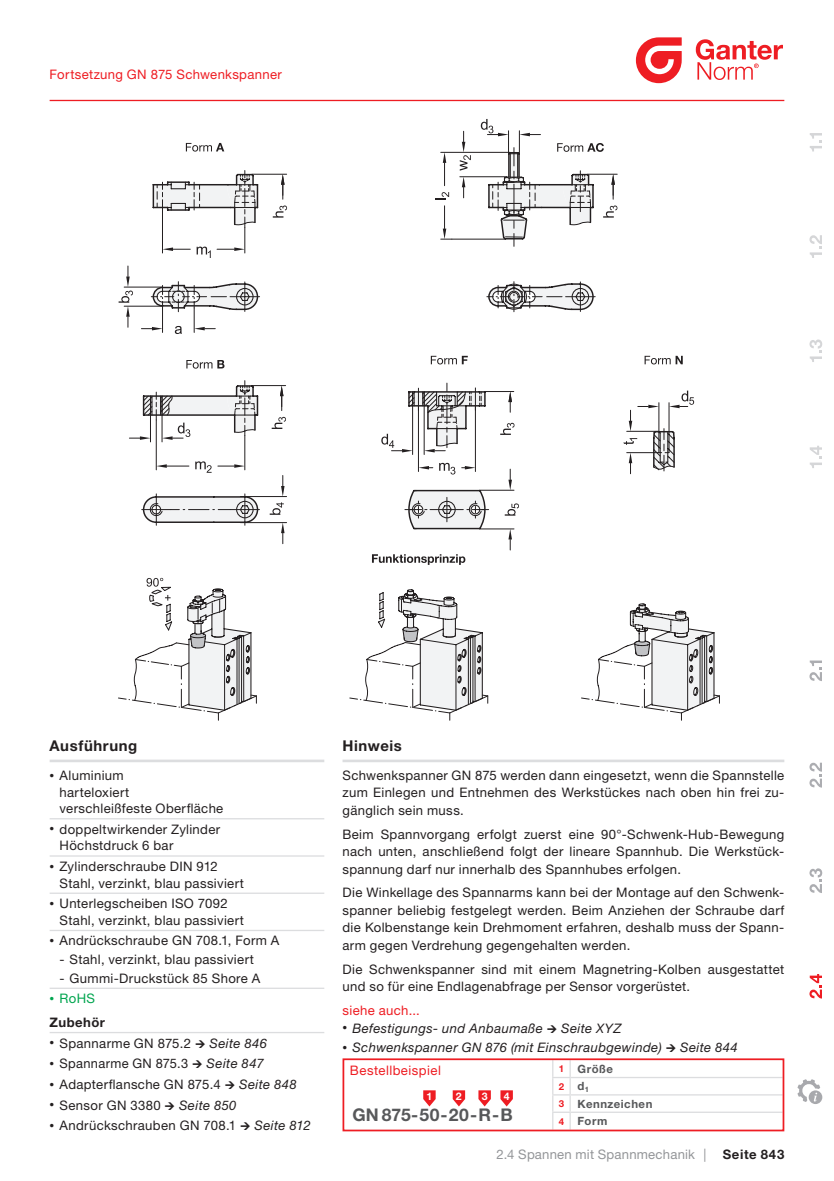
<style>
.page{position:relative;width:834px;height:1181px;background:#fff}
.page>*{position:absolute;margin:0;border:0;box-sizing:border-box;transform-origin:0 0}
.t1{font:700 17.5px "Helvetica Neue LTW1 G";letter-spacing:.015em;color:#57585a}
.t2{font:700 14.88px "Helvetica Neue LTW1 G";letter-spacing:.04em;color:#231f20}
.t3{font:13.12px/17.5px "Helvetica Neue LTW1 G";letter-spacing:.025em;color:#231f20}
.t4{font:italic 13.12px "Helvetica Neue LTW1 G";letter-spacing:.03em;color:#231f20}
.t5{font:13.12px "Helvetica Neue LTW1 G";letter-spacing:.025em;color:#ee1d23}
.t6{font:13.12px "Helvetica Neue LT Pro";letter-spacing:.015em;color:#939598}
.t7{font:700 13.12px "Helvetica Neue LTW1 G";letter-spacing:.035em;color:#231f20}
.t8{font:13.12px "Helvetica Neue LTW1 G";color:#00a54f}
.t9{font:700 11.38px/17.3px "Helvetica Neue LTW1 G";letter-spacing:.045em;color:#57585a}
.t10{font:700 10.5px "Helvetica Neue LTW1 G";color:#fff}
.t11{font:700 9.62px "Helvetica Neue LTW1 G";color:#ee1d23}
.s1{font-size:9.62px}
.s2{font-family:"Helvetica Neue LT Pro"}
.s3{font-style:italic}
.s4{font-size:9.62px;color:#ee1d23}
.s5{font-size:11.38px;color:#57585a}
.s6{font-family:"Helvetica Neue LTW1 G";font-weight:700;color:#231f20}
</style>
<div class="page">
<hr style="left:50px;top:100px;width:734px;height:1px;background:#ee1d23">
<svg style="left:809px;top:133px;width:13px;height:335px"></svg>
<svg style="left:797px;top:660px;width:26px;height:444px"></svg>
<svg style="left:635px;top:37px;width:46px;height:46px"></svg>
<svg style="left:695px;top:39px;width:87px;height:41px"></svg>
<svg style="left:129px;top:396px;width:14px;height:44px"></svg>
<hr style="left:124px;top:306px;width:38px;height:1px;background:#231f20">
<hr style="left:124px;top:287px;width:38px;height:1px;background:#231f20">
<svg style="left:119px;top:266px;width:14px;height:61px"></svg>
<svg style="left:459px;top:131px;width:12px;height:21px"></svg>
<svg style="left:143px;top:152px;width:541px;height:426px"></svg>
<svg style="left:118px;top:578px;width:602px;height:143px"></svg>
<svg style="left:480px;top:119px;width:137px;height:127px"></svg>
<svg style="left:186px;top:143px;width:38px;height:9px"></svg>
<svg style="left:372px;top:554px;width:93px;height:11px"></svg>
<svg style="left:431px;top:356px;width:36px;height:8px"></svg>
<svg style="left:186px;top:360px;width:38px;height:9px"></svg>
<svg style="left:644px;top:356px;width:38px;height:8px"></svg>
<hr style="left:342px;top:759px;width:442px;height:3px;background:#dcdddf">
<hr style="left:50px;top:818px;width:274px;height:1px;background:#dcdddf">
<hr style="left:50px;top:855px;width:274px;height:1px;background:#dcdddf">
<hr style="left:50px;top:892px;width:274px;height:2px;background:#dcdddf">
<hr style="left:50px;top:930px;width:274px;height:1px;background:#dcdddf">
<hr style="left:50px;top:987px;width:274px;height:2px;background:#dcdddf">
<hr style="left:50px;top:759px;width:274px;height:3px;background:#dcdddf">
<hr style="left:50px;top:1032px;width:274px;height:1px;background:#dcdddf">
<svg style="left:423px;top:1090px;width:12px;height:16px"></svg>
<svg style="left:452px;top:1090px;width:13px;height:16px"></svg>
<svg style="left:478px;top:1090px;width:13px;height:16px"></svg>
<svg style="left:500px;top:1090px;width:13px;height:16px"></svg>
<hr style="left:570px;top:1077px;width:212px;height:1px;background:#dcdddf">
<hr style="left:570px;top:1094px;width:212px;height:1px;background:#dcdddf">
<svg style="left:552px;top:1061px;width:18px;height:67px"></svg>
<hr style="left:570px;top:1111px;width:212px;height:2px;background:#dcdddf">
<div style="left:342px;top:1058px;width:442px;height:73px;border:2px solid #ee1d23"></div>
<p class="t5" style="left:50px;top:67px;width:234px">Fortsetzung GN 875 Schwenkspanner</p>
<p class="t2" style="left:50px;top:736px;width:89px">Ausführung</p>
<p class="t3" style="left:60px;top:767px;width:165px;line-height:16.6px;text-indent:-10px"><span class="s1">•</span> Aluminium<br>harteloxiert verschleißfeste Oberfläche</p>
<p class="t3" style="left:60px;top:820px;width:162px;line-height:16.6px;text-indent:-10px"><span class="s1">•</span> doppeltwirkender Zylinder<br>Höchstdruck 6 bar</p>
<p class="t3" style="left:60px;top:858px;width:186px;line-height:16.6px;text-indent:-10px"><span class="s1">•</span> Zylinderschraube DIN 912<br>Stahl, verzinkt, blau passiviert</p>
<p class="t3" style="left:60px;top:895px;width:186px;line-height:16.6px;text-indent:-10px"><span class="s1">•</span> Unterlegscheiben ISO 7092<br>Stahl, verzinkt, blau passiviert</p>
<p class="t3" style="left:50px;top:932px;width:231px"><span class="s1">•</span> Andrückschraube GN 708.1, Form A</p>
<p class="t3" style="left:60px;top:950px;width:196px"><span class="s2">-</span> Stahl, verzinkt, blau passiviert</p>
<p class="t3" style="left:60px;top:969px;width:202px"><span class="s2">-</span> Gummi-Druckstück 85 Shore A</p>
<p class="t8" style="left:50px;top:990px;width:47px"><span class="s1">•</span> RoHS</p>
<p class="t7" style="left:50px;top:1014px;width:57px">Zubehör</p>
<p class="t3" style="left:50px;top:1034px;width:219px"><span class="s1">•</span> Spannarme GN 875.2 → <span class="s3">Seite 846</span></p>
<p class="t3" style="left:50px;top:1054px;width:215px"><span class="s1">•</span> Spannarme GN 875.3 → <span class="s3">Seite 847</span></p>
<p class="t3" style="left:50px;top:1075px;width:248px"><span class="s1">•</span> Adapterflansche GN 875.4 → <span class="s3">Seite 848</span></p>
<p class="t3" style="left:50px;top:1096px;width:188px"><span class="s1">•</span> Sensor GN 3380 → <span class="s3">Seite 850</span></p>
<p class="t3" style="left:50px;top:1116px;width:262px"><span class="s1">•</span> Andrückschrauben GN 708.1 → <span class="s3">Seite 812</span></p>
<p class="t2" style="left:342px;top:736px;width:61px">Hinweis</p>
<p class="t3" style="left:342px;top:766px;width:443px;text-align:justify">Schwenkspanner GN 875 werden dann eingesetzt, wenn die Spannstelle zum Einlegen und Entnehmen des Werkstückes nach oben hin frei zu&shy;gänglich sein muss.</p>
<p class="t3" style="left:342px;top:825px;width:443px;text-align:justify">Beim Spannvorgang erfolgt zuerst eine 90°-Schwenk-Hub-Bewegung nach unten, anschließend folgt der lineare Spannhub. Die Werkstück&shy;spannung darf nur innerhalb des Spannhubes erfolgen.</p>
<p class="t3" style="left:342px;top:884px;width:443px;text-align:justify">Die Winkellage des Spannarms kann bei der Montage auf den Schwenk&shy;spanner beliebig festgelegt werden. Beim Anziehen der Schraube darf die Kolbenstange kein Drehmoment erfahren, deshalb muss der Spann&shy;arm gegen Verdrehung gegengehalten werden.</p>
<p class="t3" style="left:342px;top:960px;width:443px">Die Schwenkspanner sind mit einem Magnetring-Kolben ausgestattet und so für eine Endlagenabfrage per Sensor vorgerüstet.</p>
<p class="t5" style="left:342px;top:1002px;width:79px">siehe auch...</p>
<p class="t4" style="left:342px;top:1019px;width:280px"><span class="s1">•</span> Befestigungs- und Anbaumaße → Seite XYZ</p>
<p class="t4" style="left:342px;top:1039px;width:397px"><span class="s1">•</span> Schwenkspanner GN 876 (mit Einschraubgewinde) → Seite 844</p>
<p class="t5" style="left:350px;top:1062px;width:92px">Bestellbeispiel</p>
<p class="t9" style="left:558px;top:1060px;width:56px"><span class="s4">1</span> Größe</p>
<p class="t11" style="left:558px;top:1080px;width:32px">2 <span class="s5">d</span><sub>1</sub></p>
<p class="t9" style="left:558px;top:1095px;width:95px"><span class="s4">3</span> Kennzeichen<br><span class="s4">4</span> Form</p>
<p class="t10" style="left:426px;top:1090px;width:7px">1</p>
<p class="t10" style="left:456px;top:1090px;width:7px">2</p>
<p class="t10" style="left:481px;top:1090px;width:7px">3</p>
<p class="t10" style="left:503px;top:1090px;width:7px">4</p>
<h1 class="t1" style="left:352px;top:1104px;width:162px">GN 875-50-20-R-B</h1>
<p class="t6" style="left:496px;top:1147px;width:289px">2.4 Spannen mit Spannmechanik | <span class="s6">Seite 843</span></p>
</div>
